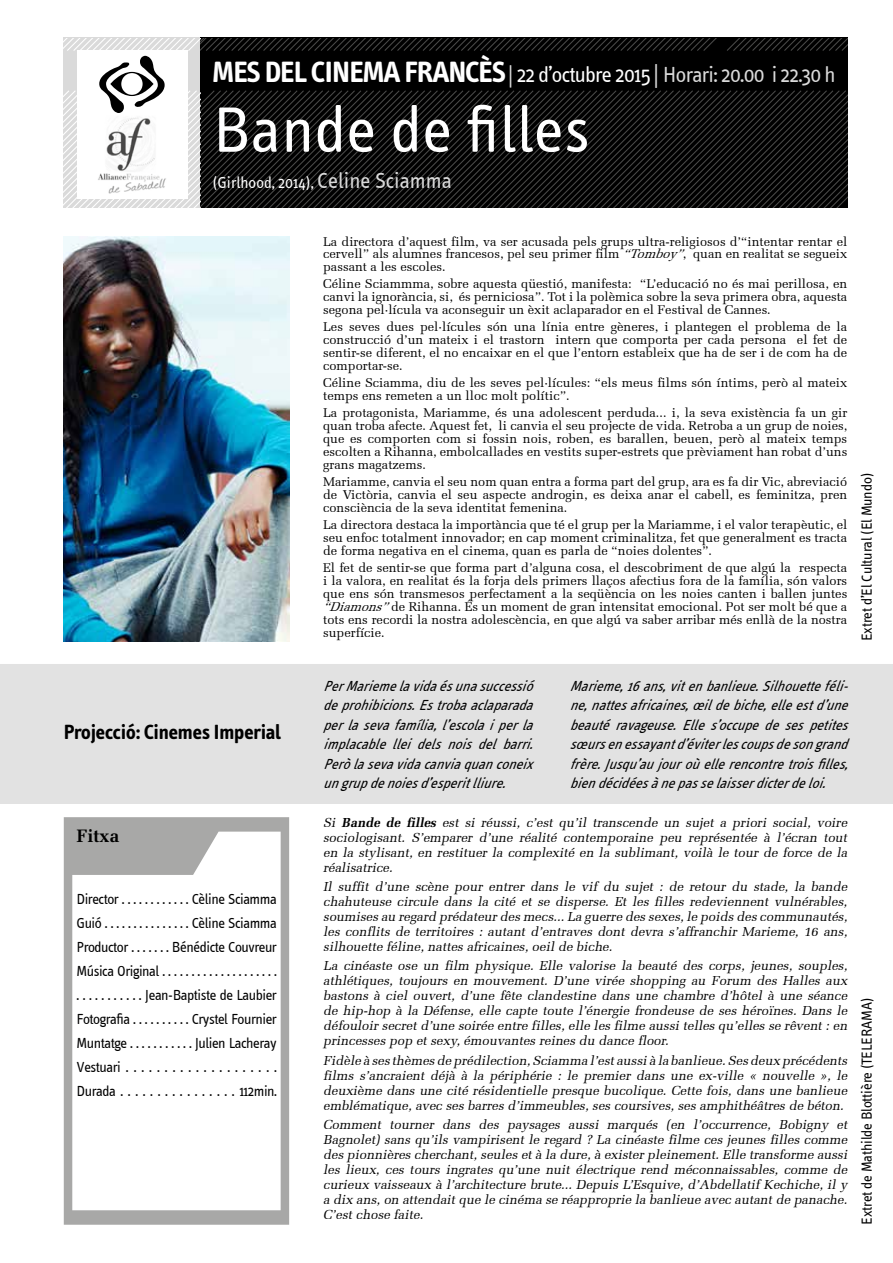
<style>
.page{position:relative;width:893px;height:1263px;background:#fff}
.page>*{position:absolute;margin:0;border:0;box-sizing:border-box;transform-origin:0 0}
.t1{font:66px "Info Text";letter-spacing:.01em;color:#fff}
.t2{font:22.5px "Info Text";letter-spacing:-.03em;color:#dadada}
.t3{font:700 21px "Info Text";letter-spacing:-.01em;color:#000}
.t4{font:700 18px "Melior";color:#000}
.t5{font:16.5px "Info Text";color:#fff}
.t6{font:italic 15px/19.5px "Info Text";color:#000}
.t7{font:15px/24px "Info Text";letter-spacing:-.015em;color:#000;text-align:justify}
.t8{font:italic 13.05px/15px "Melior";color:#000;text-align:justify}
.t9{font:12.75px/12.9px "Melior";color:#000;text-align:justify}
.s1{font-weight:700;font-size:30px;color:#fff}
.s2{color:#fff}
.s3{font-size:24px}
.s4{font-size:22.5px;color:#dadada}
.s5{font-style:italic}
.s6{font-weight:700}
</style>
<div class="page">
<div style="left:0;top:664px;width:893px;height:140px;background:#e2e2e2"></div>
<img style="left:64px;top:236px;width:225px;height:405px">
<svg style="left:64px;top:817px;width:225px;height:408px"></svg>
<svg style="left:64px;top:38px;width:783px;height:169px;background:#2a2a2a"></svg>
<img style="left:96px;top:116px;width:71px;height:77px">
<h2 class="t2" style="left:213px;top:61px;width:624px"><span class="s1">MES DEL CINEMA FRANCÈS</span>| <span class="s2">22 d’octubre 2015</span><span class="s3">|</span> Horari: 20.00 i 22.30 h</h2>
<h1 class="t1" style="left:213px;top:93px;width:379px">Bande de filles</h1>
<p class="t5" style="left:213px;top:173px;width:241px">(Girlhood, 2014), <span class="s4">Celine Sciamma</span></p>
<h3 class="t3" style="left:64px;top:720px;width:219px">Projecció: Cinemes Imperial</h3>
<h3 class="t4" style="left:77px;top:825px;width:45px">Fitxa</h3>
<p class="t7" style="left:77px;top:887px;width:202px">Director . . . . . . . . . . . . Cèline Sciamma Guió ............... Cèline Sciamma Productor . . . . . . . Bénédicte Couvreur Música Original .................... . . . . . . . . . . . Jean-Baptiste de Laubier Fotografia . . . . . . . . . . Crystel Fournier Muntatge . . . . . . . . . . . Julien Lacheray Vestuari ....................<br>Durada ................ 112min.</p>
<p class="t9" style="left:323px;top:235px;width:526px">La directora d’aquest film, va ser acusada pels grups ultra-religiosos d’“intentar rentar el cervell” als alumnes francesos, pel seu primer film <span class="s5">“Tomboy”</span>, quan en realitat se segueix passant a les escoles.</p>
<p class="t9" style="left:323px;top:278px;width:526px">Céline Sciammma, sobre aquesta qüestió, manifesta: “L’educació no és mai perillosa, en canvi la ignorància, si, és perniciosa”. Tot i la polèmica sobre la seva primera obra, aquesta segona pel·lícula va aconseguir un èxit aclaparador en el Festival de Cannes.</p>
<p class="t9" style="left:323px;top:321px;width:526px">Les seves dues pel·lícules són una línia entre gèneres, i plantegen el problema de la construcció d’un mateix i el trastorn intern que comporta per cada persona el fet de sentir-se diferent, el no encaixar en el que l’entorn estableix que ha de ser i de com ha de comportar-se.</p>
<p class="t9" style="left:323px;top:376px;width:526px">Céline Sciamma, diu de les seves pel·lícules: “els meus films són íntims, però al mateix temps ens remeten a un lloc molt polític”.</p>
<p class="t9" style="left:323px;top:407px;width:526px">La protagonista, Mariamme, és una adolescent perduda... i, la seva existència fa un gir quan troba afecte. Aquest fet, li canvia el seu projecte de vida. Retroba a un grup de noies, que es comporten com si fossin nois, roben, es barallen, beuen, però al mateix temps escolten a Rihanna, embolcallades en vestits super-estrets que prèviament han robat d’uns grans magatzems.</p>
<p class="t9" style="left:323px;top:475px;width:526px">Mariamme, canvia el seu nom quan entra a forma part del grup, ara es fa dir Vic, abreviació de Victòria, canvia el seu aspecte androgin, es deixa anar el cabell, es feminitza, pren consciència de la seva identitat femenina.</p>
<p class="t9" style="left:323px;top:518px;width:526px">La directora destaca la importància que té el grup per la Mariamme, i el valor terapèutic, el seu enfoc totalment innovador; en cap moment criminalitza, fet que generalment es tracta de forma negativa en el cinema, quan es parla de “noies dolentes”.</p>
<p class="t9" style="left:323px;top:561px;width:526px">El fet de sentir-se que forma part d’alguna cosa, el descobriment de que algú la respecta i la valora, en realitat és la forja dels primers llaços afectius fora de la família, són valors que ens són transmesos perfectament a la seqüència on les noies canten i ballen juntes <span class="s5">“Diamons”</span>de Rihanna. És un moment de gran intensitat emocional. Pot ser molt bé que a tots ens recordi la nostra adolescència, en que algú va saber arribar més enllà de la nostra superfície.</p>
<p class="t7" style="left:855px;top:641px;width:169px;rotate:-90deg">Extret d’El Cultural (El Mundo)</p>
<p class="t6" style="left:323px;top:676px;width:217px">PerMariemelavidaésunasuccessió deprohibicions. Estrobaaclaparada perlasevafamília,l’escolaiperla implacablelleidelsnoisdelbarri.<br>Peròlasevavidacanviaquanconeix ungrupdenoiesd’esperitlliure.</p>
<p class="t6" style="left:570px;top:676px;width:285px;text-align:justify">Marieme,16ans,vitenbanlieue. Silhouetteféli&shy;ne,nattesafricaines,œildebiche,elleestd’une beautéravageuse. Elles’occupedesespetites sœursenessayantd’éviterlescoupsdesongrand frère.Jusqu’aujouroùellerencontretroisfilles, biendécidéesànepasselaisserdicterdeloi.</p>
<p class="t8" style="left:323px;top:815px;width:528px">Si <span class="s6">Bande de filles</span> est si réussi, c’est qu’il transcende un sujet a priori social, voire sociologisant. S’emparer d’une réalité contemporaine peu représentée à l’écran tout en la stylisant, en restituer la complexité en la sublimant, voilà le tour de force de la réalisatrice.</p>
<p class="t8" style="left:323px;top:879px;width:528px">Il suffit d’une scène pour entrer dans le vif du suj et : de retour du stade, la bande chahuteuse circule dans la cité et se disperse. Et les filles redeviennent vulnérables, soumises au regard prédateur des mecs...La guerre des sexes,le poids des communautés, les conflits de territoires : autant d’entraves dont devra s’affranchir Marieme, 16 ans, silhouette féline, nattes africaines, oeil de biche.</p>
<p class="t8" style="left:323px;top:958px;width:528px">La cinéaste ose un film physique. Elle valorise la beauté des corps, jeunes, souples, athlétiques, touj ours en mouvement. D’une virée shopping au Forum des Halles aux bastons à ciel ouvert, d’une fête clandestine dans une chambre d’hôtel à une séance de hip-hop à la Défense, elle capte toute l’énergie frondeuse de ses héroïnes. Dans le défouloir secret d’une soirée entre filles, elle les filme aussi telles qu’elles se rêvent : en princesses pop et sexy, émouvantes reines du dance floor.</p>
<p class="t8" style="left:323px;top:1053px;width:528px">Fidèle à ses thèmes de prédilection,Sciamma l’estaussià la banlieue.Ses deux précédents films s’ancraient déjà à la périphérie : le premier dans une ex-ville « nouvelle », le deuxième dans une cité résidentielle presque bucolique. Cette fois, dans une banlieue emblématique, avec ses barres d’immeubles, ses coursives, ses amphithéâtres de béton.</p>
<p class="t8" style="left:323px;top:1117px;width:528px">Comment tourner dans des paysages aussi marqués (en l’occurrence, Bobigny et Bagnolet) sans qu’ils vampirisent le regard ? La cinéaste filme ces jeunes filles comme des pionnières cherchant,seules età la dure,à exister pleinement.Elle transforme aussi les lieux, ces tours ingrates qu’une nuit électrique rend méconnaissables, comme de curieux vaisseaux à l’architecture brute... Depuis L’Esquive, d’Abdellatif Kechiche, il y a dix ans,on attendaitque le cinéma se réapproprie la banlieue avec autantde panache.<br>C’est chose faite.</p>
<p class="t7" style="left:855px;top:1225px;width:228px;rotate:-90deg">Extret de Mathilde Blottière (TELERAMA)</p>
</div>
